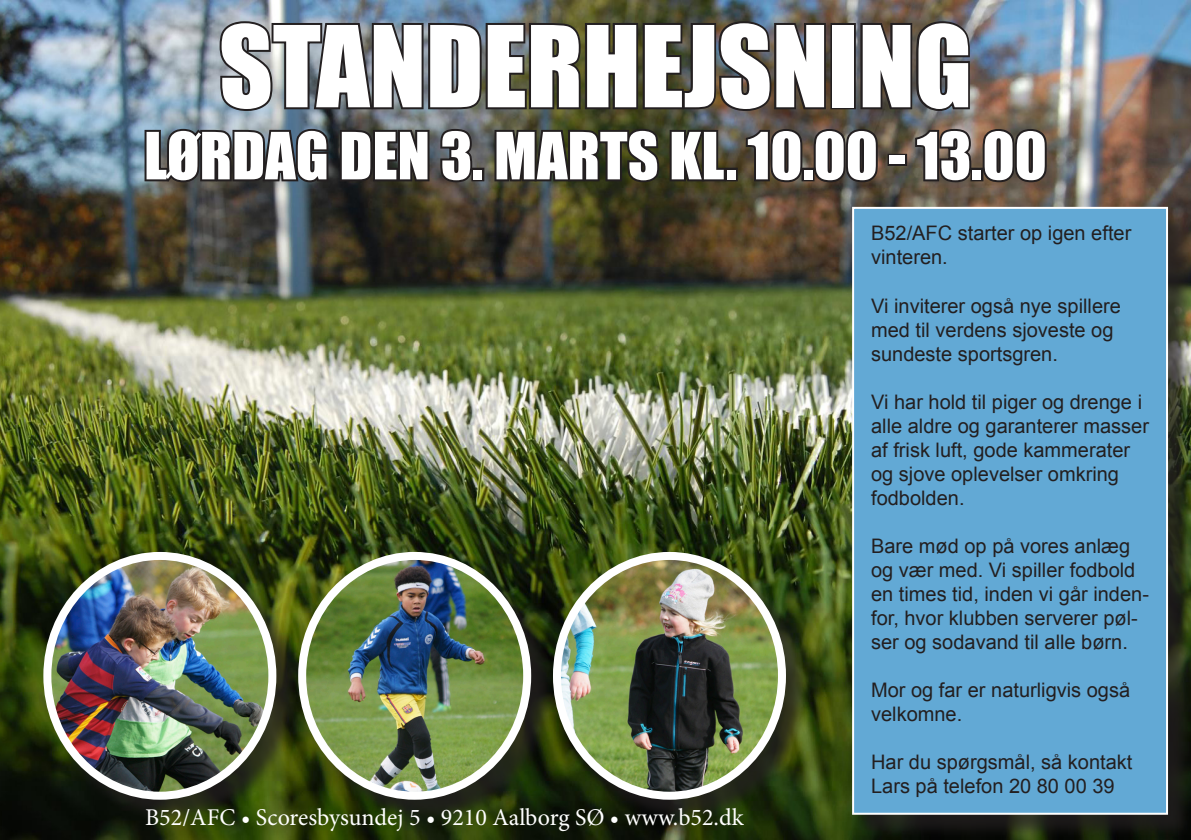
<style>
.page{position:relative;width:1191px;height:840px;background:#fff}
.page>*{position:absolute;margin:0;border:0;box-sizing:border-box;transform-origin:0 0}
.t1{font:104px "Impact";color:#fff}
.t2{font:60px "Impact";color:#fff}
.t3{font:24px "Minion Pro";color:#fff}
.t4{font:20px/24px "Arial";color:#231f20}
</style>
<div class="page">
<img style="left:0;top:0;width:1191px;height:839px">
<div style="left:46px;top:554px;width:255px;height:270px;background:#231f20;opacity:.75"></div>
<img style="left:47px;top:555px;width:223px;height:240px">
<div style="left:43px;top:551px;width:233px;height:248px;border:8px solid #fff;border-radius:50%"></div>
<div style="left:301px;top:554px;width:255px;height:270px;background:#231f20;opacity:.75"></div>
<img style="left:302px;top:555px;width:225px;height:240px">
<div style="left:298px;top:551px;width:233px;height:248px;border:8px solid #fff;border-radius:50%"></div>
<div style="left:556px;top:554px;width:255px;height:270px;background:#231f20;opacity:.75"></div>
<img style="left:557px;top:555px;width:221px;height:240px">
<div style="left:553px;top:551px;width:233px;height:248px;border:8px solid #fff;border-radius:50%"></div>
<img style="left:142px;top:6px;width:832px;height:179px">
<div style="left:970px;top:167px;width:13px;height:14px;border:4px solid #231f20"></div>
<svg style="left:980px;top:126px;width:69px;height:59px;background:#4e4136"></svg>
<div style="left:855px;top:210px;width:336px;height:629px;background:#231f20;opacity:.75"></div>
<div style="left:851px;top:206px;width:318px;height:609px;background:#62a9d5"></div>
<p class="t1" style="left:219px;top:-14px;width:754px">STANDERHEJSNING</p>
<p class="t2" style="left:144px;top:109px;width:904px">LØRDAG DEN 3. MARTS KL. 10.00 - 13.00</p>
<p class="t3" style="left:145px;top:800px;width:600px">B52/AFC • Scoresbysundej 5 • 9210 Aalborg SØ • www.b52.dk</p>
<p class="t4" style="left:871px;top:221px;width:262px">B52/AFC starter op igen efter vinteren.</p>
<p class="t4" style="left:871px;top:293px;width:251px">Vi inviterer også nye spillere med til verdens sjoveste og sundeste sportsgren.</p>
<p class="t4" style="left:871px;top:389px;width:279px">Vi har hold til piger og drenge i alle aldre og garanterer masser af frisk luft, gode kammerater og sjove oplevelser omkring fodbolden.</p>
<p class="t4" style="left:871px;top:533px;width:279px">Bare mød op på vores anlæg og vær med. Vi spiller fodbold en times tid, inden vi går inden&shy;for, hvor klubben serverer pøl&shy;ser og sodavand til alle børn.</p>
<p class="t4" style="left:871px;top:677px;width:260px">Mor og far er naturligvis også velkomne.</p>
<p class="t4" style="left:871px;top:749px;width:263px">Har du spørgsmål, så kontakt<br>Lars på telefon 20 80 00 39</p>
</div>
